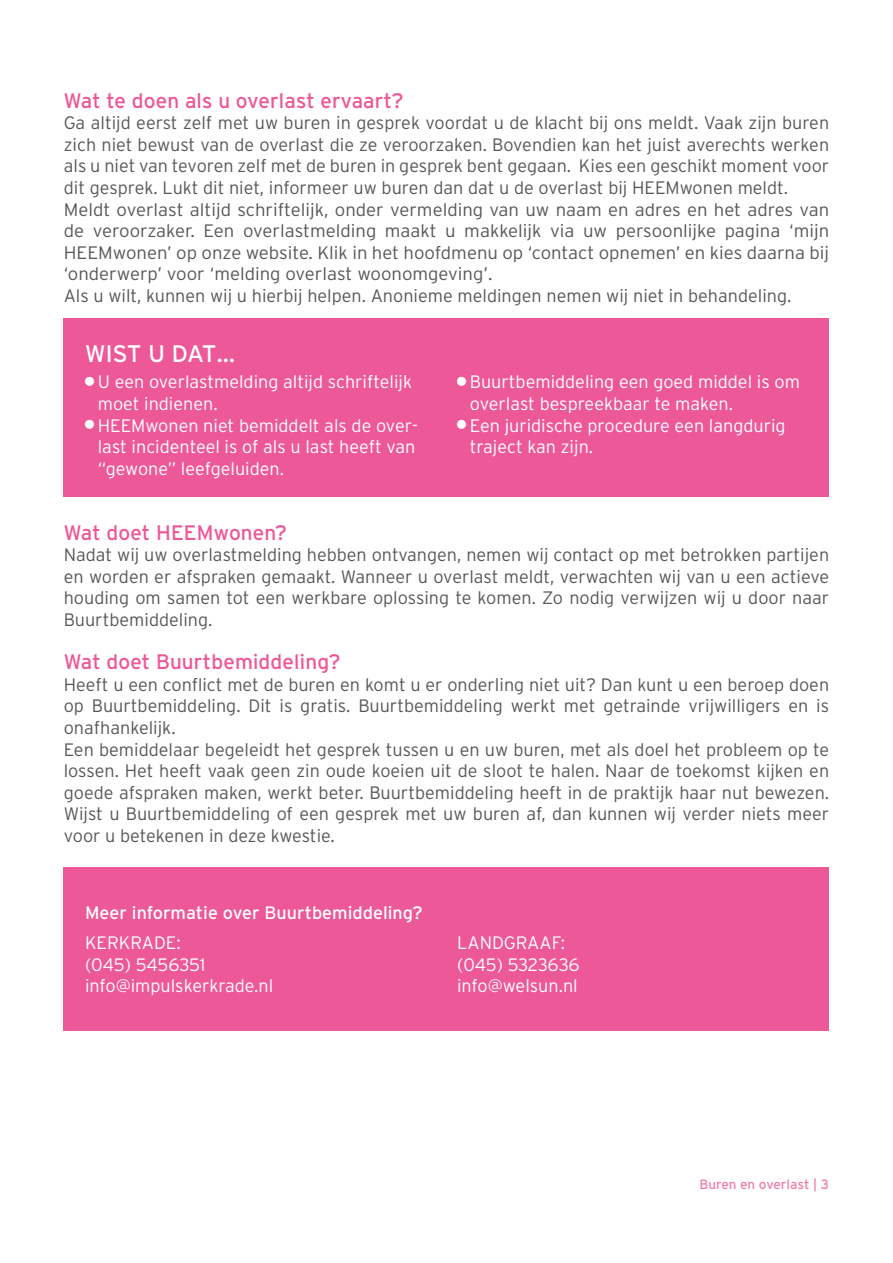
<style>
.page{position:relative;width:893px;height:1263px;background:#fff}
.page>*{position:absolute;margin:0;border:0;box-sizing:border-box;transform-origin:0 0}
.t1{font:24px "Interstate";color:#fff}
.subkop{font:21px "Interstate";color:#ed5898}
._1brood{font:300 18px/21.6px "Interstate";color:#57585a;text-align:justify}
.t2{font:300 18px/21.6px "Interstate";color:#fff}
.t3{font:18px/30px "Interstate";color:#fff}
.t4{font:13.5px "Interstate";color:#f07eaa}
.s1{font-weight:300}
</style>
<div class="page">
<div style="left:64px;top:318px;width:765px;height:178px;background:#ed5898"></div>
<div style="left:64px;top:867px;width:765px;height:163px;background:#ed5898"></div>
<p class="subkop" style="left:64px;top:88px;width:342px">Wat te doen als u overlast ervaart?</p>
<p class="_1brood" style="left:64px;top:112px;width:767px">Ga altijd eerst zelf met uw buren in gesprek voordat u de klacht bij ons meldt. Vaak zijn buren zich niet bewust van de overlast die ze veroorzaken. Bovendien kan het juist averechts werken als u niet van tevoren zelf met de buren in gesprek bent gegaan. Kies een geschikt moment voor dit gesprek. Lukt dit niet, informeer uw buren dan dat u de overlast bij HEEMwonen meldt.</p>
<p class="_1brood" style="left:64px;top:198px;width:767px">Meldt overlast altijd schriftelijk, onder vermelding van uw naam en adres en het adres van de veroorzaker. Een overlastmelding maakt u makkelijk via uw persoonlijke pagina ‘mijn HEEMwonen’ op onze website. Klik in het hoofdmenu op ‘contact opnemen’ en kies daarna bij ‘onderwerp’ voor ‘melding overlast woonomgeving’.</p>
<p class="_1brood" style="left:64px;top:285px;width:729px">Als u wilt, kunnen wij u hierbij helpen. Anonieme meldingen nemen wij niet in behandeling.</p>
<p class="t1" style="left:85px;top:340px;width:152px">WIST U DAT…</p>
<p class="t2" style="left:98px;top:371px;width:316px;text-indent:-13px">■ U een overlastmelding altijd schriftelijk moet indienen.</p>
<p class="t2" style="left:98px;top:414px;width:322px;text-indent:-13px">■ HEEMwonen niet bemiddelt als de over&shy;last incidenteel is of als u last heeft van “gewone” leefgeluiden.</p>
<p class="t2" style="left:470px;top:371px;width:332px;text-indent:-13px">■ Buurtbemiddeling een goed middel is om overlast bespreekbaar te maken.</p>
<p class="t2" style="left:470px;top:414px;width:317px;text-indent:-13px">■ Een juridische procedure een langdurig traject kan zijn.</p>
<p class="subkop" style="left:64px;top:520px;width:225px">Wat doet HEEMwonen?</p>
<p class="_1brood" style="left:64px;top:544px;width:767px">Nadat wij uw overlastmelding hebben ontvangen, nemen wij contact op met betrokken partijen en worden er afspraken gemaakt. Wanneer u overlast meldt, verwachten wij van u een actieve houding om samen tot een werkbare oplossing te komen. Zo nodig verwijzen wij u door naar Buurtbemiddeling.</p>
<p class="subkop" style="left:64px;top:650px;width:279px">Wat doet Buurtbemiddeling?</p>
<p class="_1brood" style="left:64px;top:673px;width:767px">Heeft u een conflict met de buren en komt u er onderling niet uit? Dan kunt u een beroep doen op Buurtbemiddeling. Dit is gratis. Buurtbemiddeling werkt met getrainde vrijwilligers en is onafhankelijk.</p>
<p class="_1brood" style="left:64px;top:738px;width:767px">Een bemiddelaar begeleidt het gesprek tussen u en uw buren, met als doel het probleem op te lossen. Het heeft vaak geen zin oude koeien uit de sloot te halen. Naar de toekomst kijken en goede afspraken maken, werkt beter. Buurtbemiddeling heeft in de praktijk haar nut bewezen.<br>Wijst u Buurtbemiddeling of een gesprek met uw buren af, dan kunnen wij verder niets meer voor u betekenen in deze kwestie.</p>
<p class="t3" style="left:85px;top:898px;width:339px">Meer informatie over Buurtbemiddeling?<br><span class="s1">KERKRADE:</span></p>
<p class="t2" style="left:85px;top:953px;width:190px">(045) 5456351 info@impulskerkrade.nl</p>
<p class="t2" style="left:457px;top:932px;width:124px">LANDGRAAF: (045) 5323636 info@welsun.nl</p>
<p class="t4" style="left:699px;top:1176px;width:131px">Buren en overlast | 3</p>
</div>
